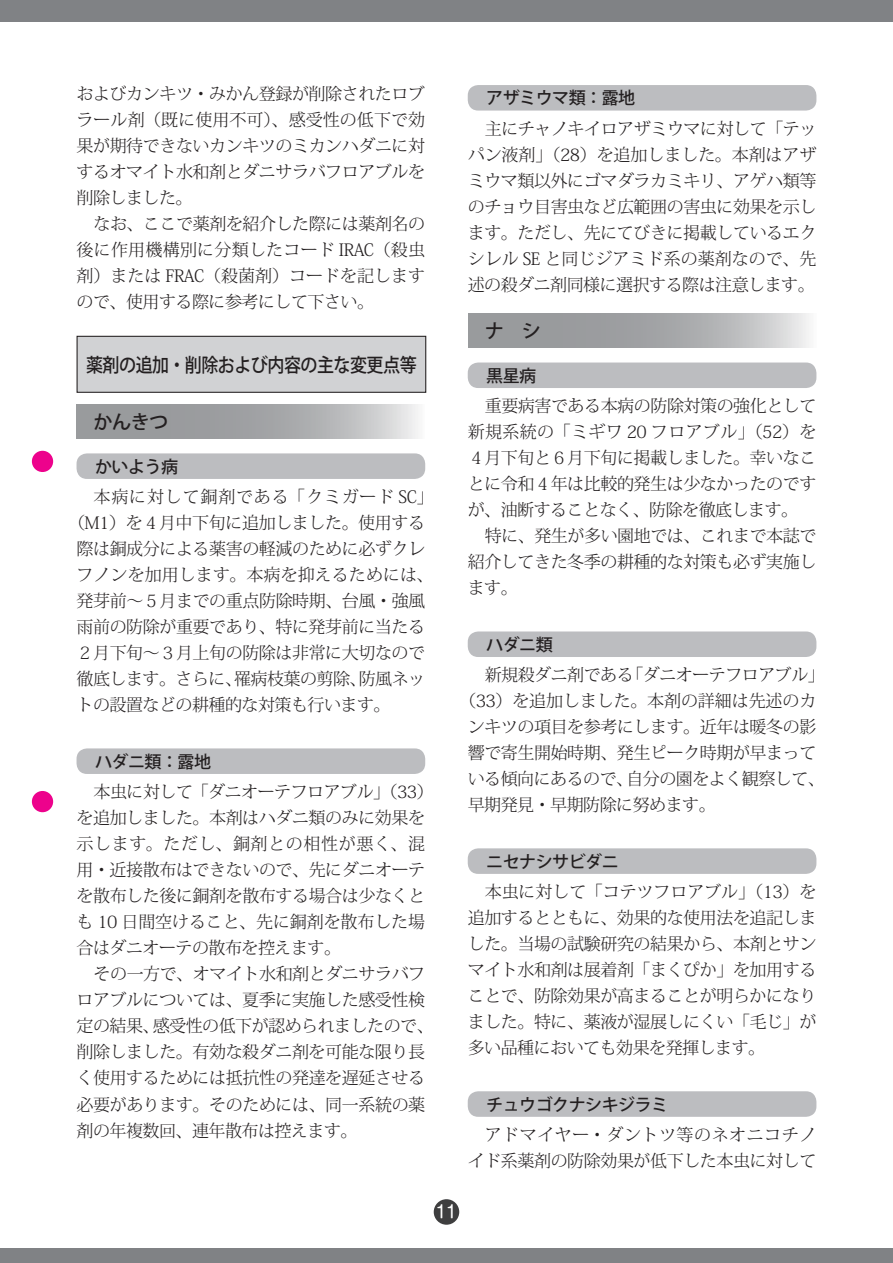
<style>
.page{position:relative;width:893px;height:1263px;background:#fff}
.page>*{position:absolute;margin:0;border:0;box-sizing:border-box;transform-origin:0 0}
.見出し{font:500 19.2px "Koz Go Pro";letter-spacing:-.03em;color:#231f20;scale:.89 1}
.見出し-2{font:500 19.2px "Koz Go Pro";letter-spacing:-.03em;color:#231f20}
.本文{font:300 16.95px/26.1px "Koz Min Pro";letter-spacing:-.025em;color:#231f20;text-align:justify}
.小見出し{font:500 16.95px "Koz Go Pro";letter-spacing:-.03em;color:#231f20}
.本文-2{font:300 16.95px "Koz Min Pro";letter-spacing:-.005em;color:#231f20}
.本文-3{font:300 16.95px "Koz Min Pro";letter-spacing:.005em;color:#231f20}
.本文-4{font:300 16.95px "Koz Min Pro";letter-spacing:.05em;color:#231f20}
.t1{font:16.95px "Shin M Go Pro";color:#fff}
</style>
<div class="page">
<div style="left:0;top:0;width:893px;height:21px;background:#808285"></div>
<div style="left:0;top:1248px;width:893px;height:15px;background:#808285"></div>
<div style="left:77px;top:336px;width:349px;height:56px;background:#d1d2d4"></div>
<div style="left:77px;top:336px;width:349px;height:57px;border:1px solid #231f20"></div>
<svg style="left:77px;top:404px;width:341px;height:34px;background:#abacae"></svg>
<div style="left:77px;top:453px;width:348px;height:26px;background:#bcbdc0;border-radius:10px"></div>
<div style="left:77px;top:748px;width:348px;height:26px;background:#bcbdc0;border-radius:10px"></div>
<div style="left:468px;top:85px;width:348px;height:26px;background:#bcbdc0;border-radius:10px"></div>
<svg style="left:468px;top:314px;width:341px;height:34px;background:#abacae"></svg>
<div style="left:468px;top:362px;width:348px;height:26px;background:#bcbdc0;border-radius:10px"></div>
<div style="left:468px;top:631px;width:348px;height:26px;background:#bcbdc0;border-radius:10px"></div>
<div style="left:468px;top:848px;width:348px;height:26px;background:#bcbdc0;border-radius:10px"></div>
<div style="left:468px;top:1091px;width:348px;height:26px;background:#bcbdc0;border-radius:10px"></div>
<div style="left:434px;top:1199px;width:25px;height:26px;background:#3e3e3f;border-radius:50%"></div>
<div style="left:32px;top:451px;width:21px;height:21px;background:#ed028c;border-radius:50%"></div>
<div style="left:32px;top:791px;width:21px;height:21px;background:#ed028c;border-radius:50%"></div>
<p class="本文" style="left:77px;top:80px;width:350px">およびカンキツ・みかん登録が削除されたロブラール剤（既に使用不可）、感受性の低下で効果が期待できないカンキツのミカンハダニに対するオマイト水和剤とダニサラバフロアブルを削除しました。</p>
<p class="本文" style="left:77px;top:210px;width:350px;text-indent:17px">なお、ここで薬剤を紹介した際には薬剤名の後に作用機構別に分類したコード IRAC（殺虫剤）または FRAC（殺菌剤）コードを記しますので、使用する際に参考にして下さい。</p>
<p class="見出し" style="left:86px;top:352px;width:373px">薬剤の追加・削除および内容の主な変更点等</p>
<p class="見出し-2" style="left:94px;top:409px;width:76px">かんきつ</p>
<p class="小見出し" style="left:95px;top:455px;width:84px">かいよう病</p>
<p class="本文-4" style="left:94px;top:485px;width:342px">本病に対して銅剤である「クミガード SC」</p>
<p class="本文" style="left:68px;top:509px;width:359px">（M1）を４月中下旬に追加しました。使用する</p>
<p class="本文" style="left:77px;top:535px;width:350px">際は銅成分による薬害の軽減のために必ずクレ</p>
<p class="本文-3" style="left:77px;top:563px;width:359px">フノンを加用します。本病を抑えるためには、</p>
<p class="本文" style="left:77px;top:587px;width:350px">発芽前～５月までの重点防除時期、台風・強風</p>
<p class="本文" style="left:77px;top:613px;width:350px">雨前の防除が重要であり、特に発芽前に当たる</p>
<p class="本文" style="left:77px;top:639px;width:350px">２月下旬～３月上旬の防除は非常に大切なので</p>
<p class="本文" style="left:77px;top:665px;width:350px">徹底します。さらに、罹病枝葉の剪除、防風ネッ</p>
<p class="本文" style="left:77px;top:691px;width:315px">トの設置などの耕種的な対策も行います。</p>
<p class="小見出し" style="left:95px;top:750px;width:117px">ハダニ類：露地</p>
<p class="本文" style="left:77px;top:778px;width:359px;text-align:left;text-indent:17px">本虫に対して「ダニオーテフロアブル」（33）を追加しました。本剤はハダニ類のみに効果を示します。ただし、銅剤との相性が悪く、混用・近接散布はできないので、先にダニオーテを散布した後に銅剤を散布する場合は少なくとも 10 日間空けること、先に銅剤を散布した場合はダニオーテの散布を控えます。</p>
<p class="本文" style="left:77px;top:960px;width:359px;text-align:left;text-indent:17px">その一方で、オマイト水和剤とダニサラバフロアブルについては、夏季に実施した感受性検定の結果、感受性の低下が認められましたので、削除しました。有効な殺ダニ剤を可能な限り長く使用するためには抵抗性の発達を遅延させる必要があります。そのためには、同一系統の薬剤の年複数回、連年散布は控えます。</p>
<p class="t1" style="left:436px;top:1198px;width:22px">11</p>
<p class="小見出し" style="left:486px;top:87px;width:150px">アザミウマ類：露地</p>
<p class="本文" style="left:468px;top:115px;width:350px;text-indent:17px">主にチャノキイロアザミウマに対して「テッパン液剤」（28）を追加しました。本剤はアザミウマ類以外にゴマダラカミキリ、アゲハ類等のチョウ目害虫など広範囲の害虫に効果を示します。ただし、先にてびきに掲載しているエクシレル SE と同じジアミド系の薬剤なので、先述の殺ダニ剤同様に選択する際は注意します。</p>
<p class="見出し-2" style="left:485px;top:319px;width:58px">ナ　シ</p>
<p class="小見出し" style="left:486px;top:365px;width:52px">黒星病</p>
<p class="本文" style="left:468px;top:392px;width:350px;text-indent:17px">重要病害である本病の防除対策の強化として新規系統の「ミギワ 20 フロアブル」（52）を４月下旬と６月下旬に掲載しました。幸いなことに令和４年は比較的発生は少なかったのですが、油断することなく、防除を徹底します。</p>
<p class="本文" style="left:468px;top:522px;width:350px;text-indent:17px">特に、発生が多い園地では、これまで本誌で紹介してきた冬季の耕種的な対策も必ず実施します。</p>
<p class="小見出し" style="left:486px;top:634px;width:68px">ハダニ類</p>
<p class="本文" style="left:485px;top:661px;width:342px">新規殺ダニ剤である「ダニオーテフロアブル」</p>
<p class="本文-2" style="left:459px;top:689px;width:359px">（33）を追加しました。本剤の詳細は先述のカ</p>
<p class="本文" style="left:468px;top:713px;width:350px">ンキツの項目を参考にします。近年は暖冬の影</p>
<p class="本文" style="left:468px;top:739px;width:350px">響で寄生開始時期、発生ピーク時期が早まって</p>
<p class="本文" style="left:468px;top:765px;width:359px">いる傾向にあるので、自分の園をよく観察して、</p>
<p class="本文" style="left:468px;top:791px;width:249px">早期発見・早期防除に努めます。</p>
<p class="小見出し" style="left:486px;top:850px;width:134px">ニセナシサビダニ</p>
<p class="本文" style="left:468px;top:878px;width:350px;text-indent:17px">本虫に対して「コテツフロアブル」（13）を追加するとともに、効果的な使用法を追記しました。当場の試験研究の結果から、本剤とサンマイト水和剤は展着剤「まくぴか」を加用することで、防除効果が高まることが明らかになりました。特に、薬液が湿展しにくい「毛じ」が多い品種においても効果を発揮します。</p>
<p class="小見出し" style="left:486px;top:1093px;width:183px">チュウゴクナシキジラミ</p>
<p class="本文" style="left:468px;top:1121px;width:350px;text-align:right">アドマイヤー・ダントツ等のネオニコチノイド系薬剤の防除効果が低下した本虫に対して</p>
</div>
